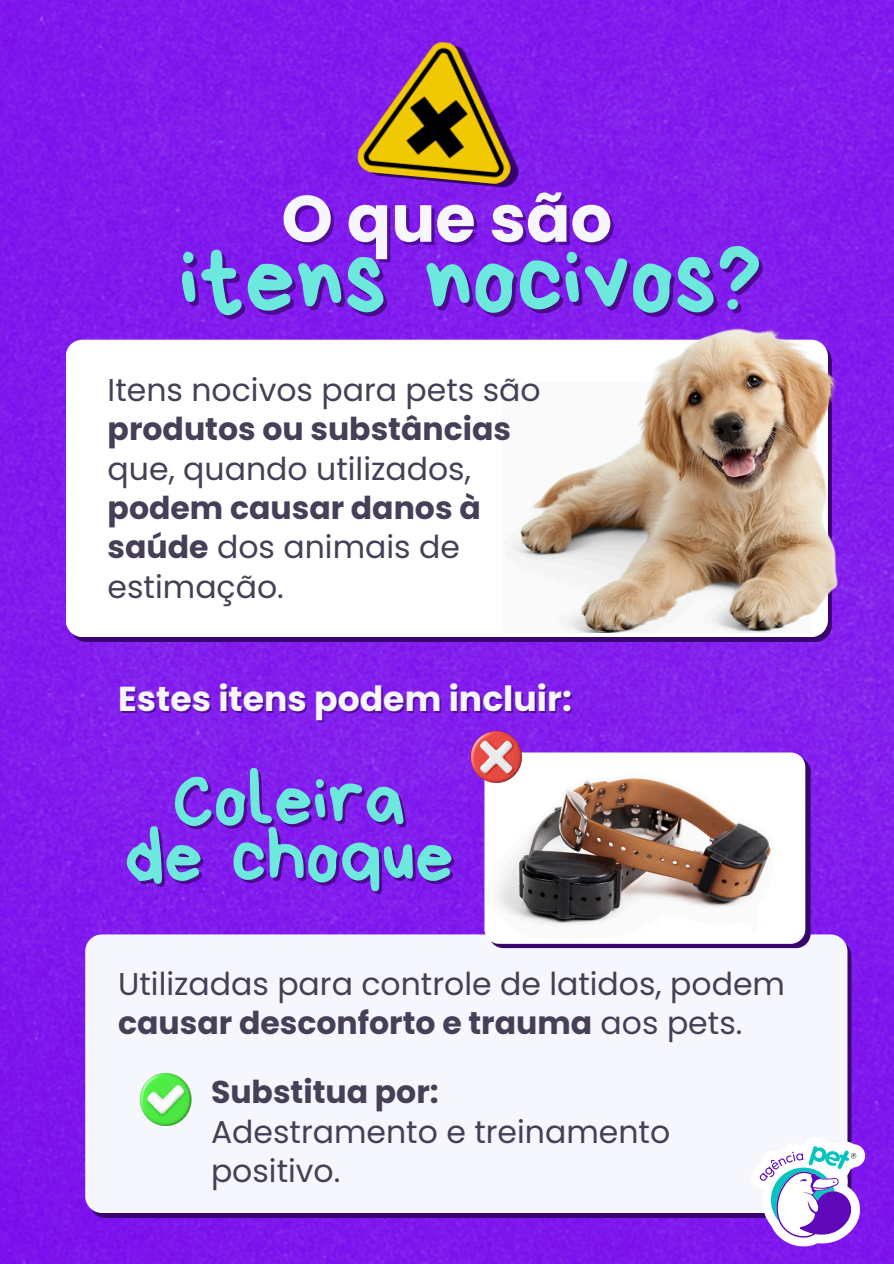
<style>
.page{position:relative;width:894px;height:1264px;background:#fff}
.page>*{position:absolute;margin:0;border:0;box-sizing:border-box;transform-origin:0 0}
.t1{font:99.6px "Bryndan Write";color:#6ce8dd}
.t2{font:76.2px "Bryndan Write";color:#6ce8dd}
.t3{font:700 65.4px "Poppins";color:#f6f7fc}
.t4{font:700 34.65px "Poppins";color:#f6f7fc}
.t5{font:31.5px/39.3px "Poppins";color:#463f57}
.t6{font:700 31.5px "Poppins";color:#463f57}
.s1{font-weight:700}
</style>
<div class="page">
<img style="left:0;top:0;width:893px;height:1263px">
<svg style="left:66px;top:339px;width:437px;height:298px"></svg>
<img style="left:364px;top:39px;width:165px;height:150px">
<img style="left:356px;top:35px;width:165px;height:150px">
<div style="left:85px;top:934px;width:762px;height:278px;background:#f6f7fc"></div>
<img style="left:488px;top:756px;width:322px;height:192px;border-radius:15px">
<img style="left:484px;top:752px;width:321px;height:191px;border-radius:15px">
<img style="left:466px;top:731px;width:56px;height:52px">
<img style="left:140px;top:1073px;width:56px;height:52px">
<img style="left:503px;top:280px;width:389px;height:389px">
<svg style="left:750px;top:1137px;width:115px;height:109px"></svg>
<p class="t3" style="left:281px;top:173px;width:332px">O que são</p>
<p class="t1" style="left:179px;top:229px;width:584px">itens nocivos?</p>
<p class="t5" style="left:108px;top:370px;width:434px">Itens nocivos para pets são <span class="s1">produtos ou substâncias </span>que, quando utilizados, <span class="s1">podem causar danos à saúde</span> dos animais de estimação.</p>
<h4 class="t4" style="left:118px;top:674px;width:455px">Estes itens podem incluir:</h4>
<p class="t2" style="left:172px;top:762px;width:234px">Coleira</p>
<p class="t2" style="left:124px;top:818px;width:331px">de choque</p>
<h2 class="t5" style="left:118px;top:963px;width:668px">Utilizadas para controle de latidos, podem <span class="s1">causar desconforto e trauma</span> aos pets.</h2>
<p class="t6" style="left:211px;top:1070px;width:229px">Substitua por:</p>
<p class="t5" style="left:211px;top:1111px;width:460px">Adestramento e treinamento positivo.</p>
</div>
